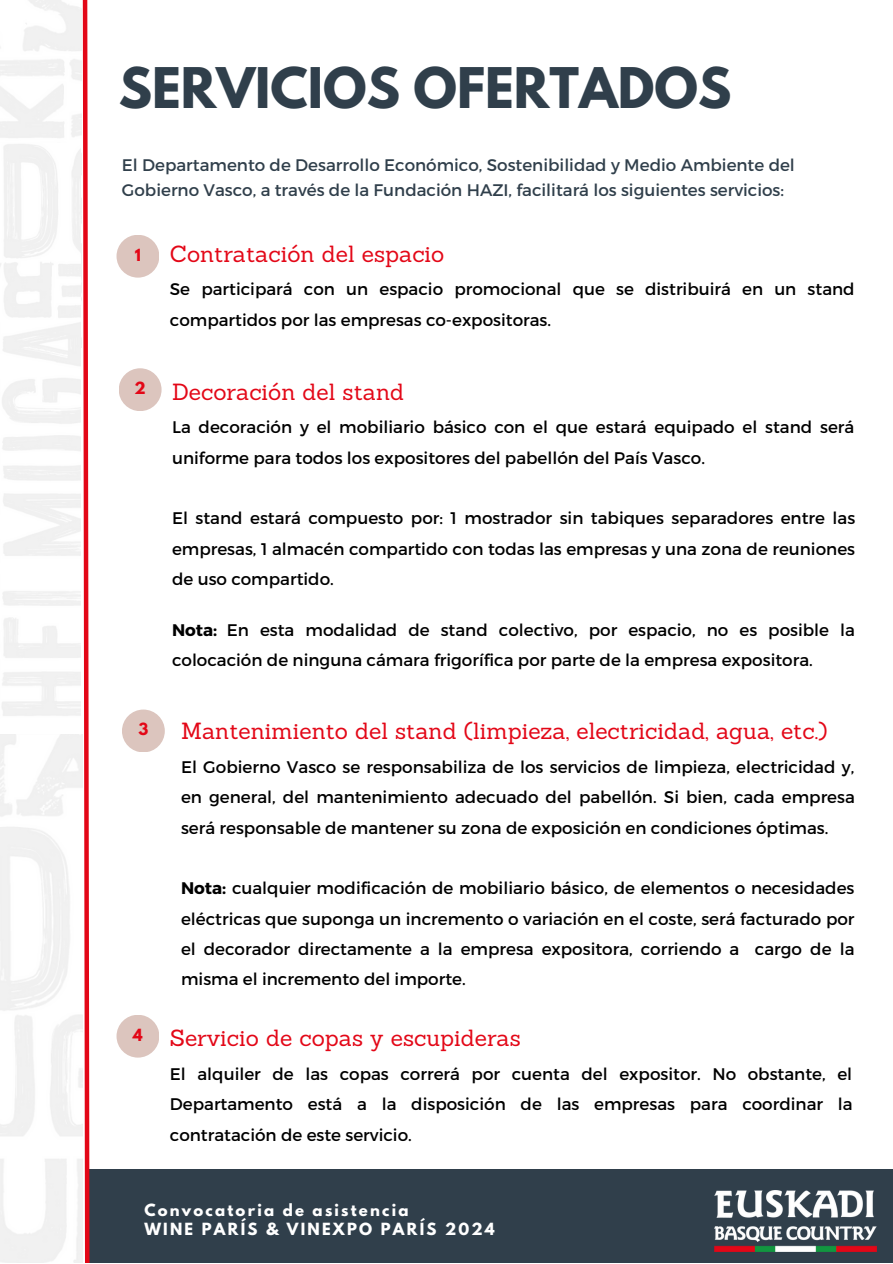
<style>
.page{position:relative;width:893px;height:1264px;background:#fff}
.page>*{position:absolute;margin:0;border:0;box-sizing:border-box;transform-origin:0 0}
.t1{font:700 49.65px "League Spartan";color:#303f4b}
.t2{font:22.8px "Sanchez";color:#e30717}
.t3{font:16.8px/30.3px "Montserrat";color:#000;text-align:justify}
.t4{font:16.8px/24.8px "Montserrat";color:#303f4b}
.t5{font:700 14.85px "League Spartan";letter-spacing:.15em;color:#fff}
.t6{font:700 14.85px "League Spartan";color:#e30717}
.s1{font-weight:700}
</style>
<div class="page">
<div style="left:86px;top:1169px;width:806px;height:93px;background:#303f4b"></div>
<img style="left:714px;top:1190px;width:162px;height:61px">
<svg style="left:81px;top:0;width:9px;height:1262px"></svg>
<div style="left:116px;top:235px;width:43px;height:42px;background:#dcc5be;border-radius:50%"></div>
<div style="left:122px;top:709px;width:43px;height:43px;background:#dcc5be;border-radius:50%"></div>
<div style="left:119px;top:368px;width:42px;height:43px;background:#dcc5be;border-radius:50%"></div>
<div style="left:116px;top:1014px;width:43px;height:43px;background:#dcc5be;border-radius:50%"></div>
<p class="t1" style="left:119px;top:63px;width:614px">SERVICIOS OFERTADOS</p>
<p class="t4" style="left:122px;top:152px;width:674px">El Departamento de Desarrollo Económico, Sostenibilidad y Medio Ambiente del<br>Gobierno Vasco, a través de la Fundación HAZI, facilitará los siguientes servicios:</p>
<p class="t6" style="left:135px;top:247px;width:8px">1</p>
<p class="t2" style="left:170px;top:239px;width:276px">Contratación del espacio</p>
<p class="t3" style="left:170px;top:273px;width:686px">Se participará con un espacio promocional que se distribuirá en un stand compartidos por las empresas co-expositoras.</p>
<p class="t6" style="left:134px;top:381px;width:13px">2</p>
<p class="t2" style="left:172px;top:377px;width:233px">Decoración del stand</p>
<p class="t3" style="left:172px;top:411px;width:683px">La decoración y el mobiliario básico con el que estará equipado el stand será uniforme para todos los expositores del pabellón del País Vasco.</p>
<p class="t6" style="left:138px;top:722px;width:11px">3</p>
<p class="t3" style="left:172px;top:502px;width:684px">El stand estará compuesto por: 1 mostrador sin tabiques separadores entre las empresas, 1 almacén compartido con todas las empresas y una zona de reuniones de uso compartido.</p>
<p class="t3" style="left:172px;top:614px;width:684px"><span class="s1">Nota:</span> En esta modalidad de stand colectivo, por espacio, no es posible la colocación de ninguna cámara frigorífica por parte de la empresa expositora.</p>
<p class="t2" style="left:181px;top:716px;width:648px">Mantenimiento del stand (limpieza, electricidad, agua, etc.)</p>
<p class="t3" style="left:181px;top:751px;width:675px">El Gobierno Vasco se responsabiliza de los servicios de limpieza, electricidad y, en general, del mantenimiento adecuado del pabellón. Si bien, cada empresa será responsable de mantener su zona de exposición en condiciones óptimas.</p>
<p class="t3" style="left:181px;top:872px;width:675px"><span class="s1">Nota:</span> cualquier modificación de mobiliario básico, de elementos o necesidades eléctricas que suponga un incremento o variación en el coste, será facturado por el decorador directamente a la empresa expositora, corriendo a cargo de la misma el incremento del importe.</p>
<p class="t6" style="left:133px;top:1027px;width:11px">4</p>
<p class="t2" style="left:170px;top:1023px;width:352px">Servicio de copas y escupideras</p>
<p class="t3" style="left:170px;top:1057px;width:684px">El alquiler de las copas correrá por cuenta del expositor. No obstante, el Departamento está a la disposición de las empresas para coordinar la contratación de este servicio.</p>
<p class="t5" style="left:144px;top:1202px;width:266px">Convocatoria de asistencia</p>
<p class="t5" style="left:144px;top:1221px;width:352px">WINE PARÍS &amp; VINEXPO PARÍS 2024</p>
<p class="t5" style="left:144px;top:1202px;width:430px">Un análisis de la campaña de redes sociales</p>
<p class="t5" style="left:144px;top:1221px;width:226px">Enero - Marzo de 2020</p>
</div>
